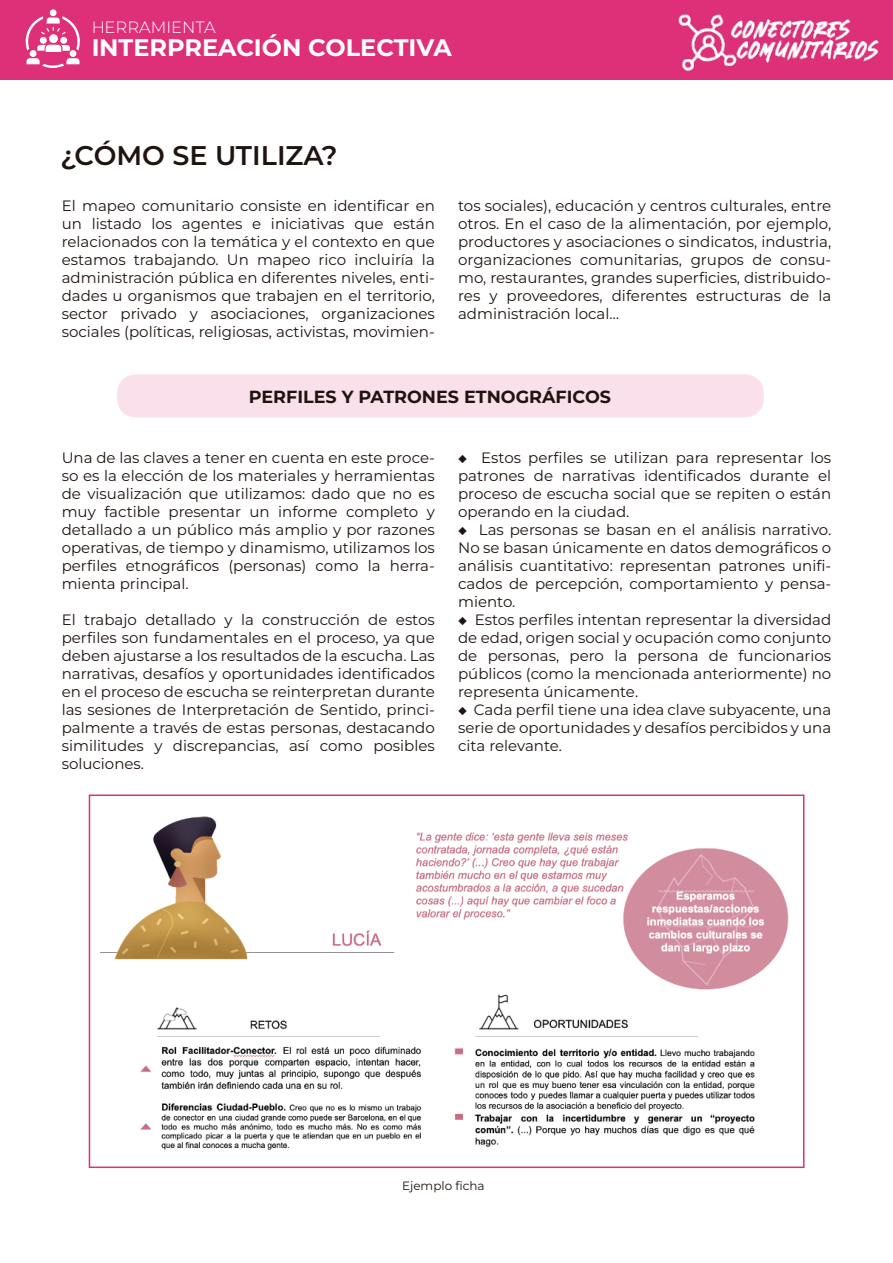
<style>
.page{position:relative;width:893px;height:1263px;background:#fff}
.page>*{position:absolute;margin:0;border:0;box-sizing:border-box;transform-origin:0 0}
.t1{font:600 27px "Montserrat";color:#1f1410}
.t2{font:700 24px "Montserrat";color:#fff}
.t3{font:700 17.55px "Montserrat";color:#1f1410}
.t4{font:300 16.35px "Montserrat";color:#fff}
.t5{font:15px/18px "Montserrat";color:#1f1410;text-align:justify}
.t6{font:12px "Montserrat";color:#1f1410}
</style>
<div class="page">
<div style="left:0;top:0;width:893px;height:79px;background:#de3079"></div>
<img style="left:678px;top:14px;width:201px;height:57px">
<div style="left:70px;top:50px;width:6px;height:7px;background:#fff;border-radius:50%"></div>
<div style="left:50px;top:9px;width:7px;height:7px;background:#fff;border-radius:50%"></div>
<div style="left:30px;top:50px;width:7px;height:7px;background:#fff;border-radius:50%"></div>
<svg style="left:27px;top:58px;width:52px;height:10px"></svg>
<svg style="left:26px;top:16px;width:54px;height:36px"></svg>
<div style="left:117px;top:374px;width:647px;height:43px;background:#fae0eb;border-radius:18px"></div>
<img style="left:101px;top:816px;width:691px;height:353px">
<div style="left:89px;top:794px;width:715px;height:374px;border:2px solid #de3079"></div>
<p class="t4" style="left:91px;top:17px;width:126px">HERRAMIENTA</p>
<h2 class="t2" style="left:91px;top:33px;width:362px">INTERPREACIÓN COLECTIVA</h2>
<h1 class="t1" style="left:60px;top:138px;width:279px">¿CÓMO SE UTILIZA?</h1>
<p class="t5" style="left:62px;top:197px;width:375px">El mapeo comunitario consiste en identificar en un listado los agentes e iniciativas que están relacionados con la temática y el contexto en que estamos trabajando. Un mapeo rico incluiría la administración pública en diferentes niveles, enti&shy;dades u organismos que trabajen en el territorio, sector privado y asociaciones, organizaciones sociales (políticas, religiosas, activistas, movimien-</p>
<p class="t5" style="left:458px;top:197px;width:375px">tos sociales), educación y centros culturales, entre otros. En el caso de la alimentación, por ejemplo, productores y asociaciones o sindicatos, industria, organizaciones comunitarias, grupos de consu&shy;mo, restaurantes, grandes superficies, distribuido&shy;res y proveedores, diferentes estructuras de la administración local…</p>
<p class="t3" style="left:249px;top:386px;width:364px">PERFILES Y PATRONES ETNOGRÁFICOS</p>
<p class="t5" style="left:62px;top:449px;width:375px">Una de las claves a tener en cuenta en este proce&shy;so es la elección de los materiales y herramientas de visualización que utilizamos: dado que no es muy factible presentar un informe completo y detallado a un público más amplio y por razones operativas, de tiempo y dinamismo, utilizamos los perfiles etnográficos (personas) como la herra&shy;mienta principal.</p>
<p class="t5" style="left:62px;top:611px;width:375px">El trabajo detallado y la construcción de estos perfiles son fundamentales en el proceso, ya que deben ajustarse a los resultados de la escucha. Las narrativas, desafíos y oportunidades identificados en el proceso de escucha se reinterpretan durante las sesiones de Interpretación de Sentido, princi&shy;palmente a través de estas personas, destacando similitudes y discrepancias, así como posibles soluciones.</p>
<p class="t5" style="left:458px;top:449px;width:375px">◆ Estos perfiles se utilizan para representar los patrones de narrativas identificados durante el proceso de escucha social que se repiten o están operando en la ciudad.</p>
<p class="t5" style="left:458px;top:521px;width:375px">◆ Las personas se basan en el análisis narrativo.<br>No se basan únicamente en datos demográficos o análisis cuantitativo: representan patrones unifi&shy;cados de percepción, comportamiento y pensa&shy;miento.</p>
<p class="t5" style="left:458px;top:611px;width:375px">◆ Estos perfiles intentan representar la diversidad de edad, origen social y ocupación como conjunto de personas, pero la persona de funcionarios públicos (como la mencionada anteriormente) no representa únicamente.</p>
<p class="t5" style="left:458px;top:701px;width:375px">◆ Cada perfil tiene una idea clave subyacente, una serie de oportunidades y desafíos percibidos y una cita relevante.</p>
<p class="t6" style="left:402px;top:1178px;width:84px">Ejemplo ficha</p>
</div>
